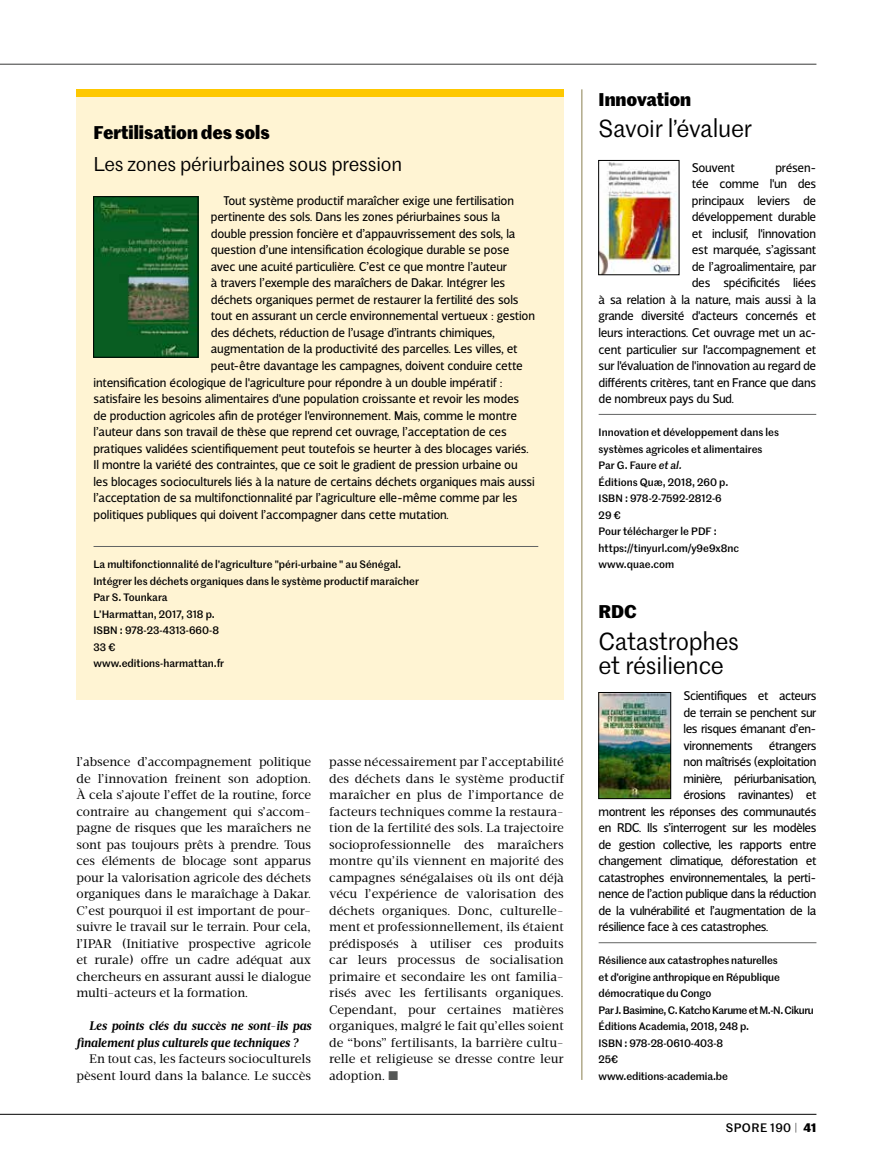
<style>
.page{position:relative;width:893px;height:1170px;background:#fff}
.page>*{position:absolute;margin:0;border:0;box-sizing:border-box;transform-origin:0 0}
.t1{font:24px/24px "Marr Sans";letter-spacing:-.01em;color:#000}
.t2{font:19.5px "Marr Sans";letter-spacing:-.01em;color:#000}
.t3{font:700 18px "Marr Sans";letter-spacing:-.005em;color:#000}
.t4{font:12.9px "Velino Sans";letter-spacing:-.02em;color:#000}
.t5{font:12.75px/16.5px "Velino Text";color:#000;text-align:justify}
.t6{font:italic 700 12.75px/16.5px "Velino Text";letter-spacing:-.01em;color:#000}
.t7{font:500 12px "Marr Sans";letter-spacing:.035em;color:#000}
.t8{font:500 10.5px/16.5px "Marr Sans";color:#000}
.s1{color:#555756}
.s2{font-style:italic}
.s3{font-weight:300}
.s4{font-weight:700}
</style>
<div class="page">
<hr style="left:0;top:64px;width:816px;height:1px;background:#383937">
<hr style="left:0;top:1113px;width:816px;height:1px;background:#000">
<hr style="left:599px;top:414px;width:217px;height:1px;background:#626463">
<hr style="left:599px;top:942px;width:217px;height:1px;background:#626463">
<div style="left:77px;top:89px;width:487px;height:611px;background:#fff4d3"></div>
<hr style="left:94px;top:546px;width:444px;height:1px;background:#626463">
<div style="left:77px;top:89px;width:487px;height:8px;background:#fec800"></div>
<img style="left:601px;top:694px;width:68px;height:102px">
<div style="left:599px;top:692px;width:72px;height:106px;border:1px solid #000"></div>
<img style="left:601px;top:162px;width:76px;height:111px">
<img style="left:96px;top:198px;width:100px;height:157px">
<div style="left:94px;top:196px;width:104px;height:161px;border:1px solid #000"></div>
<hr style="left:581px;top:89px;width:2px;height:990px;background:#b1aa8a">
<h3 class="t3" style="left:94px;top:118px;width:178px">Fertilisation des sols</h3>
<h2 class="t2" style="left:94px;top:150px;width:310px">Les zones périurbaines sous pression</h2>
<p class="t4" style="left:224px;top:193px;width:292px">Tout système productif maraîcher exige une fertilisation</p>
<p class="t4" style="left:211px;top:209px;width:291px">pertinente des sols. Dans les zones périurbaines sous la</p>
<p class="t4" style="left:211px;top:226px;width:306px">double pression foncière et d’appauvrissement des sols, la</p>
<p class="t4" style="left:211px;top:242px;width:300px">question d’une intensification écologique durable se pose</p>
<p class="t4" style="left:211px;top:259px;width:298px">avec une acuité particulière. C’est ce que montre l’auteur</p>
<p class="t4" style="left:211px;top:275px;width:296px">à travers l’exemple des maraîchers de Dakar. Intégrer les</p>
<p class="t4" style="left:211px;top:292px;width:309px">déchets organiques permet de restaurer la fertilité des sols</p>
<p class="t4" style="left:211px;top:308px;width:326px">tout en assurant un cercle environnemental vertueux : gestion</p>
<p class="t4" style="left:211px;top:325px;width:286px">des déchets, réduction de l’usage d’intrants chimiques,</p>
<p class="t4" style="left:211px;top:341px;width:308px">augmentation de la productivité des parcelles. Les villes, et</p>
<p class="t4" style="left:211px;top:358px;width:313px">peut-être davantage les campagnes, doivent conduire cette</p>
<p class="t4" style="left:94px;top:374px;width:411px">intensification écologique de l'agriculture pour répondre à un double impératif :</p>
<p class="t4" style="left:94px;top:391px;width:427px">satisfaire les besoins alimentaires d'une population croissante et revoir les modes</p>
<p class="t4" style="left:94px;top:407px;width:425px">de production agricoles afin de protéger l'environnement. Mais, comme le montre</p>
<p class="t4" style="left:94px;top:424px;width:415px">l’auteur dans son travail de thèse que reprend cet ouvrage, l’acceptation de ces</p>
<p class="t4" style="left:94px;top:440px;width:437px">pratiques validées scientifiquement peut toutefois se heurter à des blocages variés.</p>
<p class="t4" style="left:94px;top:457px;width:426px">Il montre la variété des contraintes, que ce soit le gradient de pression urbaine ou</p>
<p class="t4" style="left:94px;top:473px;width:443px">les blocages socioculturels liés à la nature de certains déchets organiques mais aussi</p>
<p class="t4" style="left:94px;top:490px;width:425px">l’acceptation de sa multifonctionnalité par l’agriculture elle-même comme par les</p>
<p class="t4" style="left:94px;top:506px;width:357px">politiques publiques qui doivent l’accompagner dans cette mutation.</p>
<p class="t8" style="left:94px;top:555px;width:327px">La multifonctionnalité de l’agriculture "péri-urbaine " au Sénégal.<br>Intégrer les déchets organiques dans le système productif maraîcher Par S. Tounkara<br>L’Harmattan, 2017, 318 p.<br>ISBN : 978-23-4313-660-8<br>33 €<br>www.editions-harmattan.fr</p>
<p class="t5" style="left:77px;top:753px;width:236px">l’absence d’accompagnement politique de l’innovation freinent son adoption.<br>À cela s’ajoute l’effet de la routine, force contraire au changement qui s’accom&shy;pagne de risques que les maraîchers ne sont pas toujours prêts à prendre. Tous ces éléments de blocage sont apparus pour la valorisation agricole des déchets organiques dans le maraîchage à Dakar.<br>C’est pourquoi il est important de pour&shy;suivre le travail sur le terrain. Pour cela, l’IPAR (Initiative prospective agricole et rurale) offre un cadre adéquat aux chercheurs en assurant aussi le dialogue multi-acteurs et la formation.</p>
<p class="t6" style="left:77px;top:1017px;width:236px;text-indent:13px">Les points clés du succès ne sont-ils pas finalement plus culturels que techniques ?</p>
<p class="t5" style="left:77px;top:1050px;width:236px;text-align:right">En tout cas, les facteurs socioculturels pèsent lourd dans la balance. Le succès</p>
<p class="t5" style="left:329px;top:753px;width:236px">passe nécessairement par l’acceptabilité des déchets dans le système productif maraîcher en plus de l’importance de facteurs techniques comme la restaura&shy;tion de la fertilité des sols. La trajectoire socioprofessionnelle des maraîchers montre qu’ils viennent en majorité des campagnes sénégalaises où ils ont déjà vécu l’expérience de valorisation des déchets organiques. Donc, culturelle&shy;ment et professionnellement, ils étaient prédisposés à utiliser ces produits car leurs processus de socialisation primaire et secondaire les ont familia&shy;risés avec les fertilisants organiques.<br>Cependant, pour certaines matières organiques, malgré le fait qu’elles soient de “bons” fertilisants, la barrière cultu&shy;relle et religieuse se dresse contre leur adoption. <span class="s1">■</span></p>
<h3 class="t3" style="left:599px;top:85px;width:94px">Innovation</h3>
<h1 class="t1" style="left:599px;top:115px;width:155px">Savoir l’évaluer</h1>
<p class="t4" style="left:692px;top:160px;width:44px">Souvent</p>
<p class="t4" style="left:775px;top:160px;width:42px">présen-</p>
<p class="t4" style="left:692px;top:176px;width:126px">tée comme l'un des</p>
<p class="t4" style="left:692px;top:193px;width:126px">principaux leviers de</p>
<p class="t4" style="left:692px;top:209px;width:126px">développement durable</p>
<p class="t4" style="left:692px;top:226px;width:126px">et inclusif, l'innovation</p>
<p class="t4" style="left:692px;top:242px;width:126px">est marquée, s’agissant</p>
<p class="t4" style="left:692px;top:259px;width:126px">de l’agroalimentaire, par</p>
<p class="t4" style="left:692px;top:275px;width:126px">des spécificités liées</p>
<p class="t4" style="left:599px;top:292px;width:219px">à sa relation à la nature, mais aussi à la</p>
<p class="t4" style="left:599px;top:308px;width:219px">grande diversité d'acteurs concernés et</p>
<p class="t4" style="left:599px;top:325px;width:219px">leurs interactions. Cet ouvrage met un ac-</p>
<p class="t4" style="left:599px;top:341px;width:219px">cent particulier sur l'accompagnement et</p>
<p class="t4" style="left:599px;top:358px;width:219px">sur l'évaluation de l'innovation au regard de</p>
<p class="t4" style="left:599px;top:374px;width:219px">différents critères, tant en France que dans</p>
<p class="t4" style="left:599px;top:391px;width:137px">de nombreux pays du Sud.</p>
<p class="t8" style="left:599px;top:423px;width:182px">Innovation et développement dans les systèmes agricoles et alimentaires<br>Par G. Faure <span class="s2">et al.<br></span>Éditions Quæ, 2018, 260 p.<br>ISBN : 978-2-7592-2812-6<br>29 €<br>Pour télécharger le PDF : https://tinyurl.com/y9e9x8nc www.quae.com</p>
<h3 class="t3" style="left:599px;top:597px;width:40px">RDC</h3>
<h1 class="t1" style="left:599px;top:628px;width:142px">Catastrophes et résilience</h1>
<p class="t4" style="left:684px;top:688px;width:134px">Scientifiques et acteurs</p>
<p class="t4" style="left:684px;top:704px;width:134px">de terrain se penchent sur</p>
<p class="t4" style="left:684px;top:721px;width:134px">les risques émanant d’en-</p>
<p class="t4" style="left:684px;top:737px;width:134px">vironnements étrangers</p>
<p class="t4" style="left:684px;top:754px;width:134px">non maîtrisés (exploitation</p>
<p class="t4" style="left:684px;top:770px;width:134px">minière, périurbanisation,</p>
<p class="t4" style="left:684px;top:787px;width:134px">érosions ravinantes) et</p>
<p class="t4" style="left:599px;top:803px;width:219px">montrent les réponses des communautés</p>
<p class="t4" style="left:599px;top:820px;width:219px">en RDC. Ils s’interrogent sur les modèles</p>
<p class="t4" style="left:599px;top:836px;width:219px">de gestion collective, les rapports entre</p>
<p class="t4" style="left:599px;top:853px;width:219px">changement climatique, déforestation et</p>
<p class="t4" style="left:599px;top:869px;width:219px">catastrophes environnementales, la perti-</p>
<p class="t4" style="left:599px;top:886px;width:219px">nence de l’action publique dans la réduction</p>
<p class="t4" style="left:599px;top:902px;width:219px">de la vulnérabilité et l’augmentation de la</p>
<p class="t4" style="left:599px;top:919px;width:171px">résilience face à ces catastrophes.</p>
<p class="t8" style="left:599px;top:951px;width:217px">Résilience aux catastrophes naturelles<br>et d’origine anthropique en République démocratique du Congo<br>Par J. Basimine, C. Katcho Karume et M.-N. Cikuru<br>Éditions Academia, 2018, 248 p.<br>ISBN : 978-28-0610-403-8<br>25€<br>www.editions-academia.be</p>
<p class="t7" style="left:726px;top:1118px;width:92px">SPORE 190 <span class="s3">|</span> <span class="s4">41</span></p>
</div>
